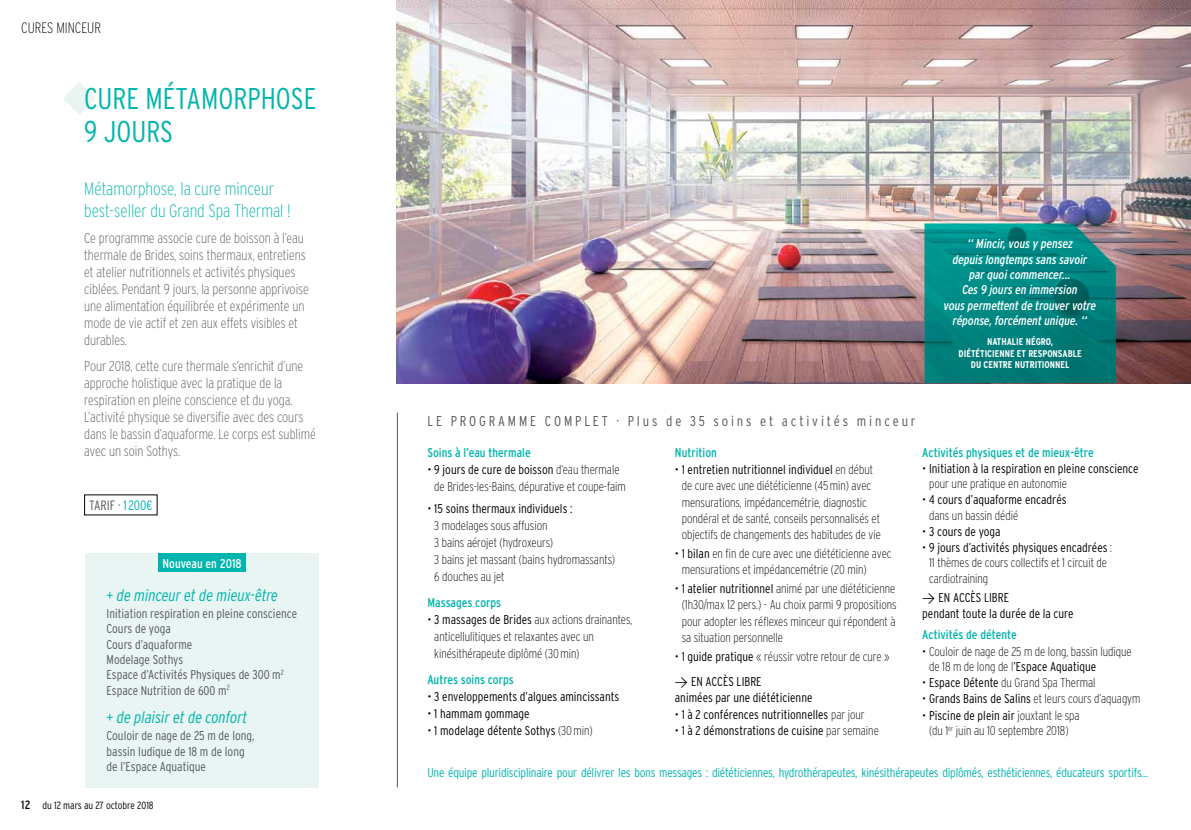
<style>
.page{position:relative;width:1191px;height:830px;background:#fff}
.page>*{position:absolute;margin:0;border:0;box-sizing:border-box;transform-origin:0 0}
.t1{font:300 condensed 30px/33px "Interstate";color:#00b5ad}
.t2{font:200 condensed 18px/21.6px "Interstate";color:#00b5ad}
.t3{font:italic 300 condensed 16.5px "Interstate";color:#00b5ad}
.t4{font:200 condensed 15px "Interstate";color:#000}
.t5{font:200 condensed 14.25px/17.1px "Interstate";color:#58585b}
.t6{font:300 condensed 14.25px "Interstate";letter-spacing:.2em;color:#58585b}
.t7{font:300 condensed 13.5px "Interstate";color:#00b5ad}
.t8{font:300 condensed 13.5px "Interstate";color:#58585b}
.t9{font:200 condensed 12.75px/16.4px "Interstate";color:#000}
.t10{font:300 condensed 12.75px/24.9px "Interstate";color:#000}
.t11{font:300 condensed 12.75px/15.3px "Interstate";color:#58585b}
.t12{font:300 condensed 12.75px "Interstate";letter-spacing:-.02em;color:#00b5ad}
.t13{font:italic condensed 12.75px/15.3px "Interstate";color:#fff;text-align:center}
.t14{font:condensed 12.75px "Interstate";color:#00b5ad}
.t15{font:condensed 12.75px "Interstate";color:#fff}
.t16{font:300 condensed 10.5px "Interstate";color:#000}
.t17{font:700 condensed 9.75px "Interstate";color:#fff}
.s1{color:#58585b}
.s2{font-weight:400;font-size:12px}
.s3{font-weight:300}
.s4{font-weight:200}
.s5{font-family:"DIN";font-weight:400;font-stretch:normal}
</style>
<div class="page">
<img style="left:397px;top:0;width:794px;height:383px">
<svg style="left:63px;top:82px;width:33px;height:33px"></svg>
<div style="left:85px;top:553px;width:234px;height:234px;background:#e8f5f3"></div>
<div style="left:158px;top:553px;width:88px;height:18px;background:#00b5ad"></div>
<hr style="left:397px;top:412px;width:1px;height:375px;background:#58585b">
<svg style="left:924px;top:223px;width:191px;height:160px;background:#05837f"></svg>
<p class="t4" style="left:21px;top:19px;width:81px">CURES MINCEUR</p>
<h1 class="t1" style="left:84px;top:82px;width:234px">CURE MÉTAMORPHOSE<br>9 JOURS</h1>
<h2 class="t2" style="left:84px;top:178px;width:208px">Métamorphose, la cure minceur best-seller du Grand Spa Thermal !</h2>
<p class="t5" style="left:84px;top:229px;width:226px">Ce programme associe cure de boisson à l’eau thermale de Brides, soins thermaux, entretiens et atelier nutritionnels et activités physiques ciblées. Pendant 9 jours, la personne apprivoise une alimentation équilibrée et expérimente un mode de vie actif et zen aux effets visibles et durables.</p>
<p class="t5" style="left:84px;top:357px;width:233px">Pour 2018, cette cure thermale s’enrichit d’une approche holistique avec la pratique de la respiration en pleine conscience et du yoga.<br>L’activité physique se diversifie avec des cours dans le bassin d’aquaforme. Le corps est sublimé avec un soin Sothys.</p>
<p class="t8" style="left:89px;top:497px;width:11px">Tarif</p>
<p class="t7" style="left:118px;top:497px;width:36px"><span class="s1">·</span> 1 200€</p>
<p class="t15" style="left:162px;top:555px;width:81px">Nouveau en 2018</p>
<p class="t3" style="left:107px;top:584px;width:173px">+ de minceur et de mieux-être</p>
<p class="t11" style="left:107px;top:605px;width:192px">Initiation respiration en pleine conscience<br>Cours de yoga<br>Cours d’aquaforme<br>Modelage Sothys<br>Espace d’Activités Physiques de 300 m<sup>2<br></sup>Espace Nutrition de 600 m<sup>2</sup></p>
<p class="t3" style="left:107px;top:706px;width:142px">+ de plaisir et de confort</p>
<p class="t11" style="left:107px;top:727px;width:149px">Couloir de nage de 25 m de long, bassin ludique de 18 m de long de l’Espace Aquatique</p>
<p class="t16" style="left:21px;top:798px;width:134px"><span class="s2">12</span> du 12 mars au 27 octobre 2018</p>
<p class="t6" style="left:427px;top:412px;width:43px">Le progra</p>
<p class="t6" style="left:508px;top:412px;width:85px">mme co mplet</p>
<p class="t6" style="left:616px;top:412px;width:300px">· Plus de 35 soins et activités minceur</p>
<p class="t13" style="left:944px;top:236px;width:154px">‘‘ Mincir, vous y pensez<br>depuis longtemps sans savoir par quoi commencer...<br>Ces 9 jours en immersion<br>vous permettent de trouver votre réponse, forcément unique. ‘‘</p>
<p class="t17" style="left:987px;top:335px;width:11px">NATHAL</p>
<p class="t17" style="left:1016px;top:335px;width:38px">IE NÉGRO,</p>
<p class="t17" style="left:958px;top:347px;width:42px">DIÉTÉTICIENNE</p>
<p class="t17" style="left:1017px;top:347px;width:17px">ET RESP</p>
<p class="t17" style="left:1047px;top:347px;width:31px">ONSABLE</p>
<p class="t17" style="left:970px;top:359px;width:24px">DU CENTRE</p>
<p class="t17" style="left:1014px;top:359px;width:41px">NUTRITIONNEL</p>
<p class="t14" style="left:427px;top:444px;width:105px">Soins à l’eau thermale</p>
<p class="t9" style="left:427px;top:461px;width:200px;line-height:17.1px;text-align:center"><span class="s3">• 9 jours de cure de boisson</span> d’eau thermale de Brides-les-Bains, dépurative et coupe-faim</p>
<p class="t10" style="left:427px;top:495px;width:146px">• 15 soins thermaux individuels :</p>
<p class="t9" style="left:434px;top:516px;width:182px;line-height:17.1px">3 modelages sous affusion<br>3 bains aérojet (hydroxeurs)<br>3 bains jet massant (bains hydromassants)<br>6 douches au jet</p>
<p class="t14" style="left:427px;top:594px;width:75px">Massages corps</p>
<p class="t9" style="left:434px;top:610px;width:199px;line-height:17.1px;text-indent:-7px"><span class="s3">• 3 massages de Brides</span> aux actions drainantes, anticellulitiques et relaxantes avec un kinésithérapeute diplômé (30min)</p>
<p class="t14" style="left:427px;top:671px;width:88px">Autres soins corps</p>
<p class="t10" style="left:427px;top:683px;width:193px">• 3 enveloppements d’algues amincissants</p>
<p class="t10" style="left:427px;top:700px;width:104px">• 1 hammam gommage</p>
<p class="t10" style="left:427px;top:717px;width:167px">• 1 modelage détente Sothys <span class="s4">(30min)</span></p>
<p class="t14" style="left:675px;top:444px;width:43px">Nutrition</p>
<p class="t9" style="left:681px;top:460px;width:201px;text-indent:-7px"><span class="s3">• 1 entretien nutritionnel individuel</span> en début de cure avec une diététicienne (45min) avec mensurations, impédancemétrie, diagnostic pondéral et de santé, conseils personnalisés et objectifs de changements des habitudes de vie</p>
<p class="t9" style="left:681px;top:545px;width:211px;text-indent:-7px"><span class="s3">• 1 bilan</span> en fin de cure avec une diététicienne avec mensurations et impédancemétrie (20 min)</p>
<p class="t9" style="left:681px;top:580px;width:216px;text-align:justify;text-indent:-7px"><span class="s3">• 1 atelier nutritionnel</span> animé par une diététicienne (1h30/max 12 pers.) - Au choix parmi 9 propositions pour adopter les réflexes minceur qui répondent à sa situation personnelle</p>
<p class="t10" style="left:675px;top:643px;width:216px">• 1 guide pratique <span class="s4">« réussir votre retour de cure » </span><span class="s5">&gt;</span> Enaccèslibre</p>
<p class="t10" style="left:675px;top:684px;width:139px">animées par une diététicienne</p>
<p class="t10" style="left:675px;top:701px;width:191px">• 1 à 2 conférences nutritionnelles <span class="s4">par jour</span></p>
<p class="t10" style="left:675px;top:717px;width:205px">• 1 à 2 démonstrations de cuisine <span class="s4">par semaine</span></p>
<p class="t14" style="left:922px;top:444px;width:173px">Activités physiques et de mieux-être</p>
<p class="t10" style="left:922px;top:455px;width:218px">• Initiation à la respiration en pleine conscience</p>
<p class="t9" style="left:929px;top:475px;width:139px">pour une pratique en autonomie</p>
<p class="t10" style="left:922px;top:487px;width:146px">• 4 cours d’aquaforme encadrés</p>
<p class="t9" style="left:929px;top:506px;width:91px">dans un bassin dédié</p>
<p class="t10" style="left:922px;top:518px;width:80px">• 3 cours de yoga</p>
<p class="t9" style="left:929px;top:539px;width:184px;line-height:15.3px;text-indent:-7px"><span class="s3">• 9 jours d’activités physiques encadrées</span> :<br>11 thèmes de cours collectifs et 1 circuit de cardiotraining</p>
<p class="t10" style="left:922px;top:589px;width:153px;line-height:15.3px"><span class="s5">&gt;</span> Enaccèslibre<br>pendant toute la durée de la cure</p>
<p class="t14" style="left:922px;top:627px;width:96px">Activités de détente</p>
<p class="t9" style="left:929px;top:643px;width:204px;line-height:15.3px;text-indent:-7px"><span class="s3">•</span> Couloir de nage de 25 m de long, bassin ludique de 18 m de long de l<span class="s3">’Espace Aquatique</span></p>
<p class="t9" style="left:922px;top:674px;width:175px"><span class="s3">• Espace Détente</span> du Grand Spa Thermal</p>
<p class="t9" style="left:922px;top:690px;width:220px"><span class="s3">• Grands Bains de Salins</span> et leurs cours d’aquagym</p>
<p class="t9" style="left:922px;top:707px;width:159px;line-height:15.3px;text-align:center"><span class="s3">• Piscine de plein air</span> jouxtant le spa (du 1<sup>er</sup> juin au 10 septembre 2018)</p>
<p class="t12" style="left:427px;top:764px;width:722px">Une équipe pluridisciplinaire pour délivrer les bons messages : diététiciennes, hydrothérapeutes, kinésithérapeutes diplômés, esthéticiennes, éducateurs sportifs…</p>
</div>
